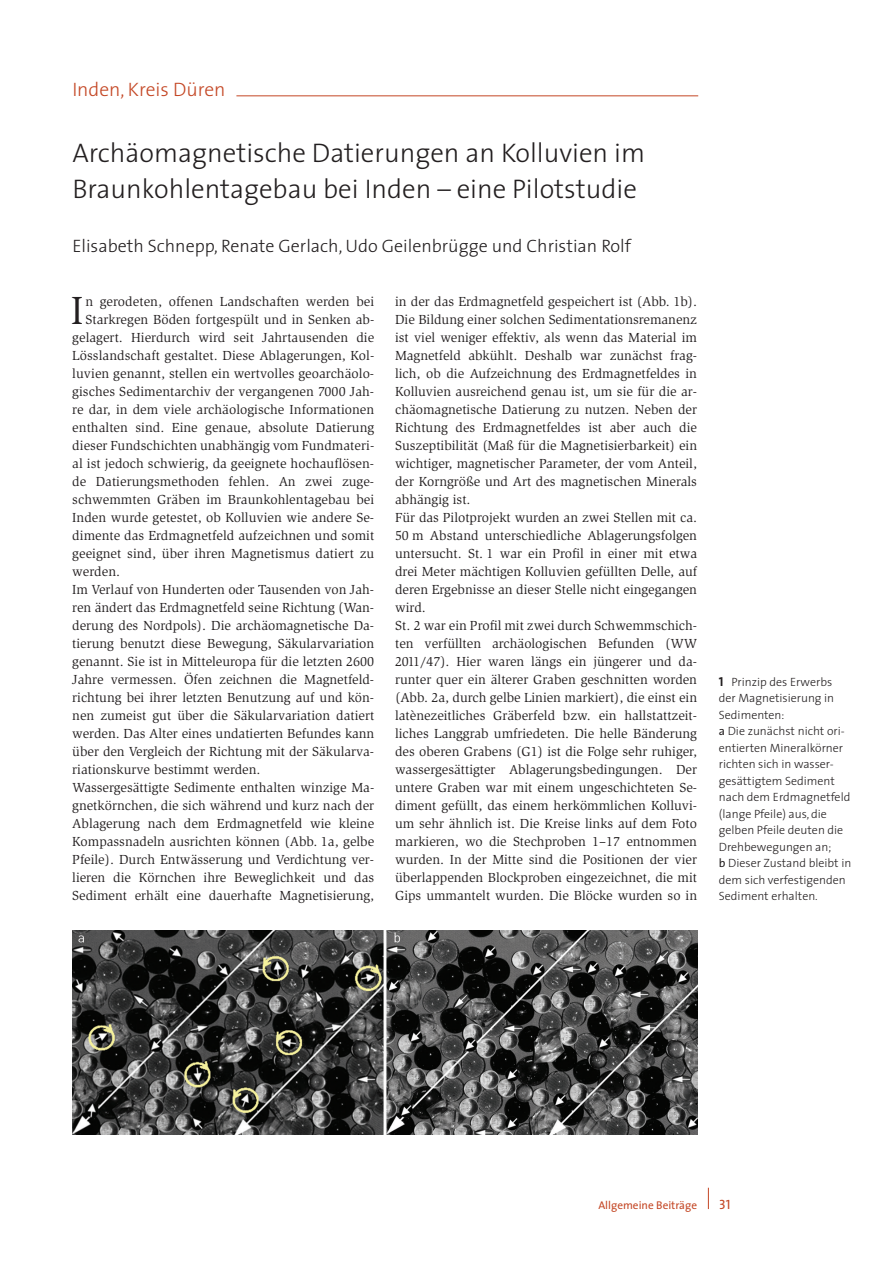
<style>
.page{position:relative;width:893px;height:1263px;background:#fff}
.page>*{position:absolute;margin:0;border:0;box-sizing:border-box;transform-origin:0 0}
.t1{font:40.35px "Slimbach";color:#231f20}
.t2{font:300 27px/36px "The Sans";color:#231f20}
.t3{font:300 19.5px "The Sans";color:#c44725}
.t4{font:300 18px "The Sans";color:#231f20}
.t5{font:13.5px/18px "Slimbach";color:#231f20}
.t6{font:13.5px "The Sans Caps";color:#c44725}
.t7{font:300 12px/16.5px "The Sans";color:#231f20}
.t8{font:11.25px "The Sans";color:#c44725}
.s1{font-family:"The Sans Bold Caps";font-weight:400;font-size:13.05px}
.s2{font-weight:400}
</style>
<div class="page">
<svg style="left:708px;top:1188px;width:1px;height:21px"></svg>
<img style="left:72px;top:930px;width:625px;height:204px">
<hr style="left:236px;top:95px;width:462px;height:1px;background:#c44725">
<h3 class="t3" style="left:72px;top:73px;width:155px">Inden, Kreis Düren</h3>
<h2 class="t2" style="left:72px;top:134px;width:574px">Archäomagnetische Datierungen an Kolluvien im<br>Braunkohlentagebau bei Inden – eine Pilotstudie</h2>
<h3 class="t4" style="left:72px;top:231px;width:560px">Elisabeth Schnepp, Renate Gerlach, Udo Geilenbrügge und Christian Rolf</h3>
<h1 class="t1" style="left:71px;top:287px;width:14px">I</h1>
<p class="t5" style="left:85px;top:293px;width:290px">n gerodeten, offenen Landschaften werden bei</p>
<p class="t5" style="left:85px;top:311px;width:290px">Starkregen Böden fortgespült und in Senken ab-</p>
<p class="t5" style="left:72px;top:329px;width:303px">gelagert. Hierdurch wird seit Jahrtausenden die</p>
<p class="t5" style="left:72px;top:347px;width:303px">Lösslandschaft gestaltet. Diese Ablagerungen, Kol-</p>
<p class="t5" style="left:72px;top:365px;width:303px">luvien genannt, stellen ein wertvolles geoarchäolo-</p>
<p class="t5" style="left:72px;top:383px;width:303px">gisches Sedimentarchiv der vergangenen 7000 Jah-</p>
<p class="t5" style="left:72px;top:401px;width:303px">re dar, in dem viele archäologische Informationen</p>
<p class="t5" style="left:72px;top:419px;width:303px">enthalten sind. Eine genaue, absolute Datierung</p>
<p class="t5" style="left:72px;top:437px;width:303px">dieser Fundschichten unabhängig vom Fundmateri-</p>
<p class="t5" style="left:72px;top:455px;width:303px">al ist jedoch schwierig, da geeignete hochauflösen-</p>
<p class="t5" style="left:72px;top:473px;width:303px">de Datierungsmethoden fehlen. An zwei zuge-</p>
<p class="t5" style="left:72px;top:491px;width:303px">schwemmten Gräben im Braunkohlentagebau bei</p>
<p class="t5" style="left:72px;top:509px;width:303px">Inden wurde getestet, ob Kolluvien wie andere Se-</p>
<p class="t5" style="left:72px;top:527px;width:303px">dimente das Erdmagnetfeld aufzeichnen und somit</p>
<p class="t5" style="left:72px;top:545px;width:303px">geeignet sind, über ihren Magnetismus datiert zu</p>
<p class="t5" style="left:72px;top:563px;width:49px">werden.</p>
<p class="t5" style="left:72px;top:581px;width:303px">Im Verlauf von Hunderten oder Tausenden von Jah-</p>
<p class="t5" style="left:72px;top:598px;width:303px">ren ändert das Erdmagnetfeld seine Richtung (Wan-</p>
<p class="t5" style="left:72px;top:616px;width:303px">derung des Nordpols). Die archäomagnetische Da-</p>
<p class="t5" style="left:72px;top:634px;width:303px">tierung benutzt diese Bewegung, Säkularvariation</p>
<p class="t5" style="left:72px;top:652px;width:303px">genannt. Sie ist in Mitteleuropa für die letzten 2600</p>
<p class="t5" style="left:72px;top:670px;width:303px">Jahre vermessen. Öfen zeichnen die Magnetfeld-</p>
<p class="t5" style="left:72px;top:688px;width:303px">richtung bei ihrer letzten Benutzung auf und kön-</p>
<p class="t5" style="left:72px;top:706px;width:303px">nen zumeist gut über die Säkularvariation datiert</p>
<p class="t5" style="left:72px;top:724px;width:303px">werden. Das Alter eines undatierten Befundes kann</p>
<p class="t5" style="left:72px;top:742px;width:303px">über den Vergleich der Richtung mit der Säkularva-</p>
<p class="t5" style="left:72px;top:760px;width:190px">riationskurve bestimmt werden.</p>
<p class="t5" style="left:72px;top:778px;width:303px">Wassergesättigte Sedimente enthalten winzige Ma-</p>
<p class="t5" style="left:72px;top:796px;width:303px">gnetkörnchen, die sich während und kurz nach der</p>
<p class="t5" style="left:72px;top:814px;width:303px">Ablagerung nach dem Erdmagnetfeld wie kleine</p>
<p class="t5" style="left:72px;top:832px;width:303px">Kompassnadeln ausrichten können (Abb. 1a, gelbe</p>
<p class="t5" style="left:72px;top:850px;width:303px">Pfeile). Durch Entwässerung und Verdichtung ver-</p>
<p class="t5" style="left:72px;top:868px;width:303px">lieren die Körnchen ihre Beweglichkeit und das</p>
<p class="t5" style="left:72px;top:886px;width:303px">Sediment erhält eine dauerhafte Magnetisierung,</p>
<p class="t5" style="left:395px;top:292px;width:303px">in der das Erdmagnetfeld gespeichert ist (Abb. 1b).<br>Die Bildung einer solchen Sedimentationsremanenz ist viel weniger effektiv, als wenn das Material im Magnetfeld abkühlt. Deshalb war zunächst frag&shy;lich, ob die Aufzeichnung des Erdmagnetfeldes in Kolluvien ausreichend genau ist, um sie für die ar&shy;chäomagnetische Datierung zu nutzen. Neben der Richtung des Erdmagnetfeldes ist aber auch die Suszeptibilität (Maß für die Magnetisierbarkeit) ein wichtiger, magnetischer Parameter, der vom Anteil, der Korngröße und Art des magnetischen Minerals abhängig ist.<br>Für das Pilotprojekt wurden an zwei Stellen mit ca.<br>50 m Abstand unterschiedliche Ablagerungsfolgen untersucht. St. 1 war ein Profil in einer mit etwa drei Meter mächtigen Kolluvien gefüllten Delle, auf deren Ergebnisse an dieser Stelle nicht eingegangen wird.<br>St. 2 war ein Profil mit zwei durch Schwemmschich&shy;ten verfüllten archäologischen Befunden (WW 2011/47). Hier waren längs ein jüngerer und da&shy;runter quer ein älterer Graben geschnitten worden (Abb. 2a, durch gelbe Linien markiert), die einst ein latènezeitliches Gräberfeld bzw. ein hallstattzeit&shy;liches Langgrab umfriedeten. Die helle Bänderung des oberen Grabens (G1) ist die Folge sehr ruhiger, wassergesättigter Ablagerungsbedingungen. Der untere Graben war mit einem ungeschichteten Se&shy;diment gefüllt, das einem herkömmlichen Kolluvi&shy;um sehr ähnlich ist. Die Kreise links auf dem Foto markieren, wo die Stechproben 1–17 entnommen wurden. In der Mitte sind die Positionen der vier überlappenden Blockproben eingezeichnet, die mit Gips ummantelt wurden. Die Blöcke wurden so in</p>
<p class="t7" style="left:719px;top:673px;width:134px"><span class="s1">1</span> Prinzip des Erwerbs der Magnetisierung in<br>Sedimenten:<br><span class="s2">a</span> Die zunächst nicht ori&shy;entierten Mineralkörner richten sich in wasser&shy;gesättigtem Sediment nach dem Erdmagnetfeld (lange Pfeile) aus, die gelben Pfeile deuten die<br>Drehbewegungen an;<br><span class="s2">b</span> Dieser Zustand bleibt in dem sich verfestigenden<br>Sediment erhalten.</p>
<p class="t8" style="left:598px;top:1195px;width:100px">Allgemeine Beiträge</p>
<p class="t6" style="left:719px;top:1193px;width:13px">31</p>
</div>
